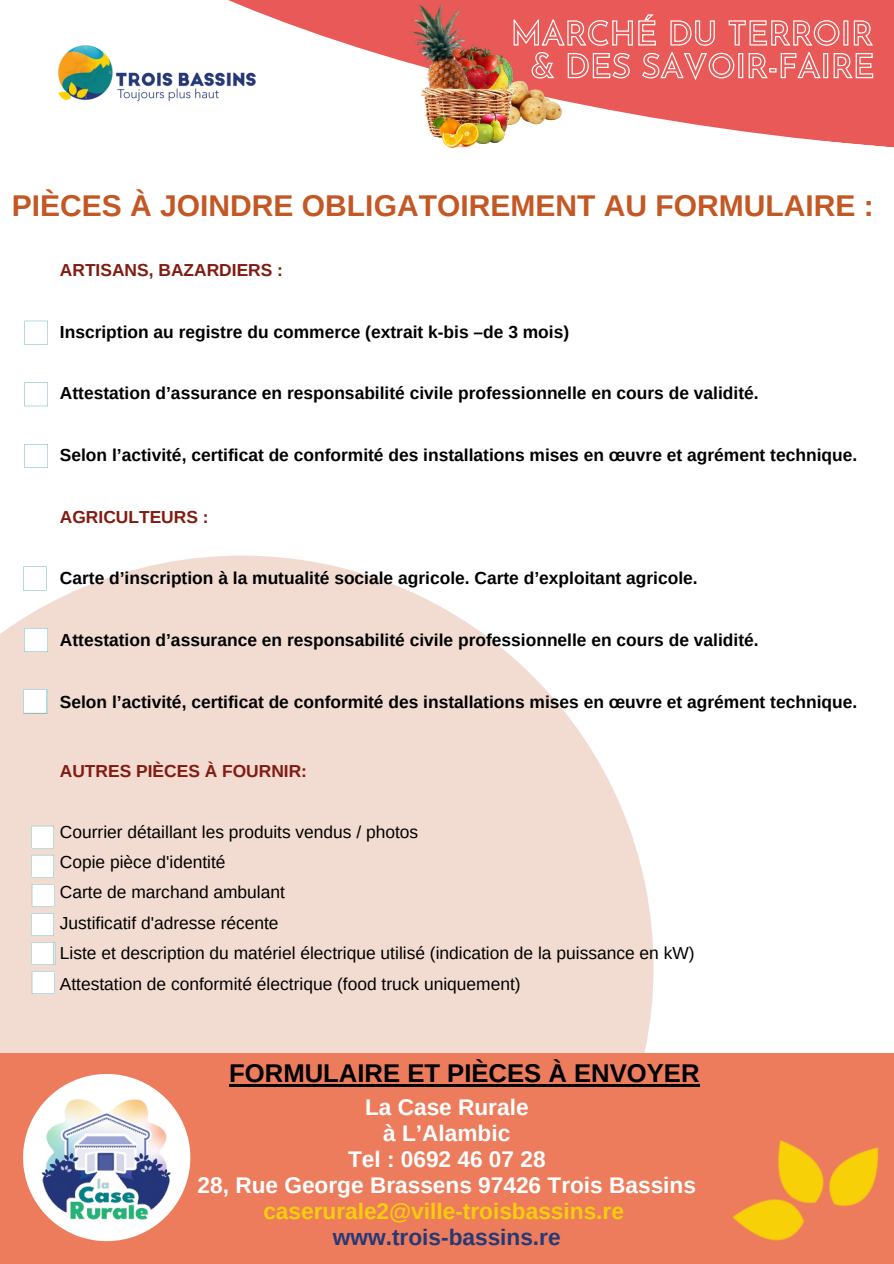
<style>
.page{position:relative;width:894px;height:1264px;background:#fff}
.page>*{position:absolute;margin:0;border:0;box-sizing:border-box;transform-origin:0 0}
.t1{font:700 30px "Arimo";color:#c45824}
.t2{font:700 25.65px "Arimo";color:#000}
.t3{font:700 22.65px/25.8px "Arimo";color:#fff;text-align:center}
.t4{font:700 17.4px "Arimo";color:#000}
.t5{font:17.4px/30.3px "Arimo";color:#000}
.t6{font:700 17.4px "Arimo";color:#821b11}
.s1{color:#f8cd0a}
.s2{color:#263976}
</style>
<div class="page">
<svg style="left:0;top:555px;width:653px;height:498px;background:#f3e0d7"></svg>
<div style="left:0;top:1053px;width:893px;height:210px;background:#ed7c5d"></div>
<img style="left:732px;top:1140px;width:147px;height:101px">
<svg style="left:24px;top:628px;width:24px;height:24px"></svg>
<svg style="left:23px;top:566px;width:24px;height:24px"></svg>
<svg style="left:24px;top:444px;width:24px;height:24px"></svg>
<svg style="left:24px;top:382px;width:24px;height:24px"></svg>
<svg style="left:23px;top:689px;width:25px;height:24px"></svg>
<svg style="left:24px;top:321px;width:24px;height:23px"></svg>
<svg style="left:58px;top:0;width:835px;height:148px"></svg>
<hr style="left:229px;top:1084px;width:470px;height:2px;background:#000">
<svg style="left:32px;top:884px;width:22px;height:22px"></svg>
<svg style="left:32px;top:826px;width:22px;height:22px"></svg>
<svg style="left:32px;top:942px;width:23px;height:22px"></svg>
<svg style="left:32px;top:913px;width:22px;height:22px"></svg>
<svg style="left:32px;top:855px;width:22px;height:22px"></svg>
<svg style="left:32px;top:971px;width:22px;height:22px"></svg>
<svg style="left:513px;top:14px;width:360px;height:68px;background:#eb7573"></svg>
<img style="left:513px;top:78px;width:48px;height:47px">
<img style="left:485px;top:44px;width:13px;height:6px">
<img style="left:485px;top:50px;width:28px;height:5px">
<img style="left:403px;top:0;width:82px;height:115px">
<img style="left:443px;top:55px;width:76px;height:65px">
<img style="left:416px;top:71px;width:97px;height:76px">
<img style="left:480px;top:111px;width:26px;height:26px">
<img style="left:486px;top:111px;width:19px;height:31px">
<img style="left:478px;top:123px;width:15px;height:21px">
<img style="left:433px;top:116px;width:45px;height:31px">
<svg style="left:23px;top:1074px;width:167px;height:167px"></svg>
<img style="left:40px;top:1092px;width:133px;height:130px">
<p class="t1" style="left:12px;top:189px;width:863px">PIÈCES À JOINDRE OBLIGATOIREMENT AU FORMULAIRE :</p>
<p class="t6" style="left:60px;top:260px;width:225px">ARTISANS, BAZARDIERS :</p>
<p class="t4" style="left:60px;top:322px;width:510px">Inscription au registre du commerce (extrait k-bis –de 3 mois)</p>
<p class="t4" style="left:60px;top:383px;width:700px">Attestation d’assurance en responsabilité civile professionnelle en cours de validité.</p>
<p class="t4" style="left:60px;top:445px;width:798px">Selon l’activité, certificat de conformité des installations mises en œuvre et agrément technique.</p>
<p class="t6" style="left:60px;top:507px;width:150px">AGRICULTEURS :</p>
<p class="t4" style="left:60px;top:568px;width:639px">Carte d’inscription à la mutualité sociale agricole. Carte d’exploitant agricole.</p>
<p class="t4" style="left:60px;top:630px;width:700px">Attestation d’assurance en responsabilité civile professionnelle en cours de validité.</p>
<p class="t4" style="left:60px;top:692px;width:798px">Selon l’activité, certificat de conformité des installations mises en œuvre et agrément technique.</p>
<p class="t6" style="left:60px;top:761px;width:249px">AUTRES PIÈCES À FOURNIR:</p>
<p class="t5" style="left:60px;top:816px;width:636px">Courrier détaillant les produits vendus / photos<br>Copie pièce d'identité<br>Carte de marchand ambulant<br>Justificatif d'adresse récente<br>Liste et description du matériel électrique utilisé (indication de la puissance en kW)<br>Attestation de conformité électrique (food truck uniquement)</p>
<p class="t2" style="left:229px;top:1059px;width:471px">FORMULAIRE ET PIÈCES À ENVOYER</p>
<h1 class="t3" style="left:197px;top:1094px;width:499px">La Case Rurale<br>à L’Alambic<br>Tel : 0692 46 07 28<br>28, Rue George Brassens 97426 Trois Bassins <span class="s1">caserurale2@ville-troisbassins.re </span><span class="s2">www.trois-bassins.re</span></h1>
</div>
